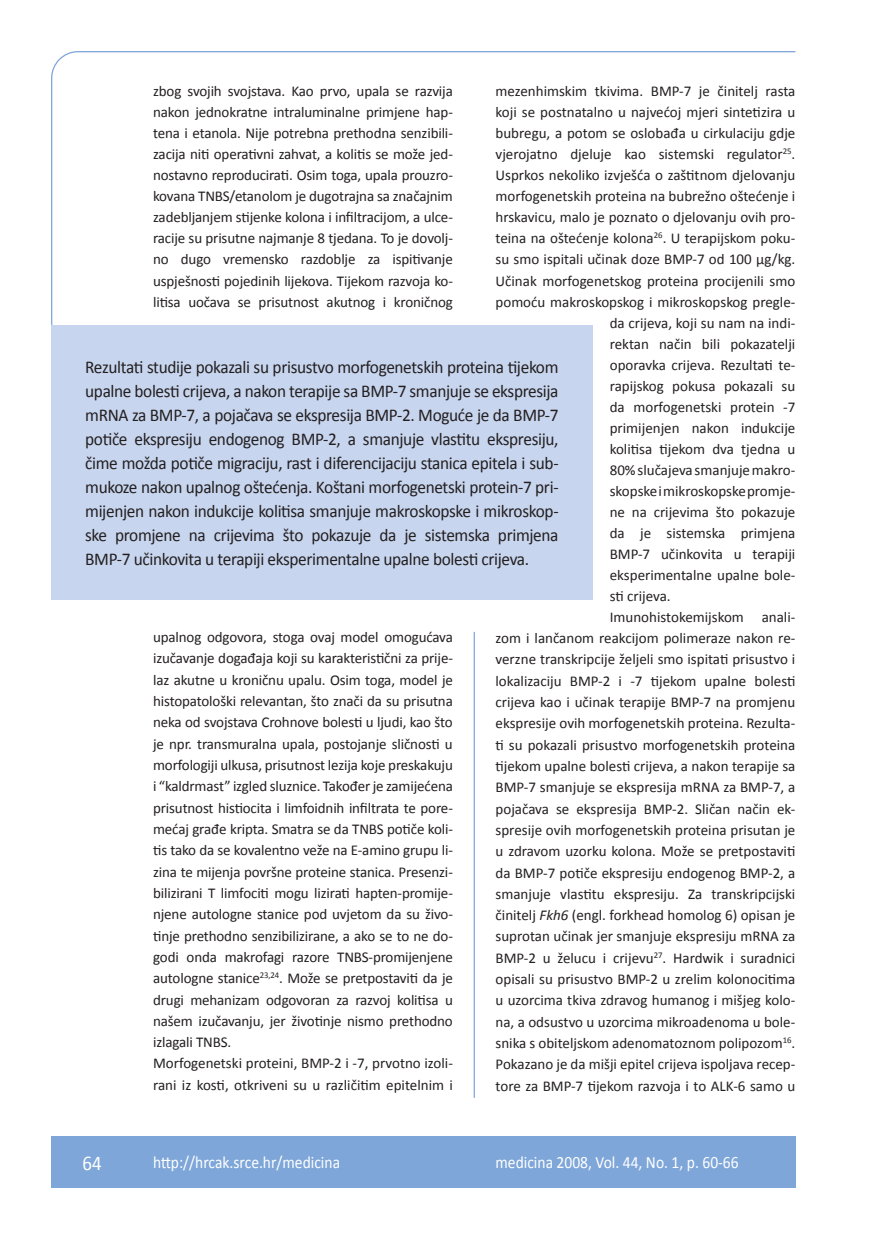
<style>
.page{position:relative;width:872px;height:1234px;background:#fff}
.page>*{position:absolute;margin:0;border:0;box-sizing:border-box;transform-origin:0 0}
.t1{font:21px "Calibri";color:#fff;scale:.9 1}
.t2{font:18px/24px "Calibri";letter-spacing:-.02em;color:#231f20;text-align:justify;scale:.96 1}
.t3{font:17.25px "Calibri";color:#fff;scale:.9 1}
.t4{font:15px/21.3px "Calibri";color:#231f20;text-align:justify}
.s1{font-style:italic}
</style>
<div class="page">
<div style="left:51px;top:325px;width:542px;height:275px;background:#c7d5ee"></div>
<svg style="left:51px;top:51px;width:745px;height:274px"></svg>
<hr style="left:473px;top:631px;width:2px;height:466px;background:#7ea6d8">
<div style="left:51px;top:1135px;width:744px;height:51px;background:#7ea6d8"></div>
<p class="t4" style="left:153px;top:80px;width:301px">zbog svojih svojstava. Kao prvo, upala se razvija nakon jednokratne intraluminalne primjene hap&shy;tena i etanola. Nije potrebna prethodna senzibili&shy;zacija niti operativni zahvat, a kolitis se može jed&shy;nostavno reproducirati. Osim toga, upala prouzro&shy;kovana TNBS/etanolom je dugotrajna sa značajnim zadebljanjem stijenke kolona i infiltracijom, a ulce&shy;racije su prisutne najmanje 8 tjedana. To je dovolj&shy;no dugo vremensko razdoblje za ispitivanje uspješnosti pojedinih lije-kova. Tijekom razvoja ko&shy;litisa uočava se prisutnost akutnog i kroničnog</p>
<p class="t4" style="left:495px;top:80px;width:301px">mezenhimskim tkivima. BMP-7 je činitelj rasta</p>
<p class="t4" style="left:495px;top:101px;width:301px">koji se postnatalno u najvećoj mjeri sintetizira u</p>
<p class="t4" style="left:495px;top:122px;width:301px">bubregu, a potom se oslobađa u cirkulaciju gdje</p>
<p class="t4" style="left:495px;top:143px;width:301px">vjerojatno djeluje kao sistemski regulator<sup>25</sup>.</p>
<p class="t4" style="left:495px;top:164px;width:301px">Usprkos nekoliko izvješća o zaštitnom djelovanju</p>
<p class="t4" style="left:495px;top:185px;width:301px">morfogenetskih proteina na bubrežno oštećenje i</p>
<p class="t4" style="left:495px;top:206px;width:301px">hrskavicu, malo je poznato o djelovanju ovih pro-</p>
<p class="t4" style="left:495px;top:227px;width:301px">teina na oštećenje kolona<sup>26</sup>. U terapijskom poku-</p>
<p class="t4" style="left:495px;top:248px;width:301px">su smo ispitali učinak doze BMP-7 od 100 µg/kg.</p>
<p class="t4" style="left:495px;top:269px;width:301px">Učinak morfogenetskog pro-teina procijenili smo</p>
<p class="t4" style="left:495px;top:290px;width:301px">pomoću makroskopskog i mikroskopskog pregle-</p>
<p class="t4" style="left:610px;top:311px;width:187px">da crijeva, koji su nam na indi-</p>
<p class="t4" style="left:610px;top:332px;width:187px">rektan način bili po-kazatelji</p>
<p class="t4" style="left:610px;top:353px;width:187px">oporavka crijeva. Rezul-tati te-</p>
<p class="t4" style="left:610px;top:374px;width:187px">rapijskog pokusa pokazali su</p>
<p class="t4" style="left:610px;top:395px;width:187px">da morfogenetski protein -7</p>
<p class="t4" style="left:610px;top:416px;width:187px">primijenjen nakon indukcije</p>
<p class="t4" style="left:610px;top:437px;width:187px">kolitisa tijekom dva tjedna u</p>
<p class="t4" style="left:610px;top:458px;width:186px">80% slučajeva sma- njuje makro-</p>
<p class="t4" style="left:610px;top:479px;width:186px">skopske i mikroskopske promje-</p>
<p class="t4" style="left:610px;top:500px;width:187px">ne na crijevima što pokazuje</p>
<p class="t4" style="left:610px;top:521px;width:187px">da je sistemska primjena</p>
<p class="t4" style="left:610px;top:542px;width:187px">BMP-7 učinkovita u terapiji</p>
<p class="t4" style="left:610px;top:563px;width:187px">eksperimentalne upalne bole-</p>
<p class="t4" style="left:610px;top:584px;width:62px">sti crijeva.</p>
<p class="t4" style="left:610px;top:605px;width:187px">Imunohistokemijskom anali-</p>
<p class="t4" style="left:495px;top:626px;width:301px">zom i lančanom reakcijom polimeraze nakon re-</p>
<p class="t4" style="left:495px;top:648px;width:301px">verzne transkripcije željeli smo ispitati prisustvo i</p>
<p class="t4" style="left:495px;top:669px;width:301px">lokalizaciju BMP-2 i -7 tijekom upalne bolesti</p>
<p class="t4" style="left:495px;top:690px;width:301px">crijeva kao i učinak terapije BMP-7 na promjenu</p>
<p class="t4" style="left:495px;top:711px;width:301px">ekspresije ovih morfogenetskih proteina. Rezulta-</p>
<p class="t4" style="left:495px;top:733px;width:301px">ti su pokazali prisustvo morfogenetskih proteina</p>
<p class="t4" style="left:495px;top:754px;width:301px">tijekom upalne bolesti crijeva, a nakon terapije sa</p>
<p class="t4" style="left:495px;top:775px;width:301px">BMP-7 sma- njuje se ekspresija mRNA za BMP-7, a</p>
<p class="t4" style="left:495px;top:797px;width:301px">poja-čava se ekspresija BMP-2. Sličan način ek-</p>
<p class="t4" style="left:495px;top:818px;width:301px">spresije ovih morfogenetskih proteina prisutan je</p>
<p class="t4" style="left:495px;top:839px;width:301px">u zdravom uzor-ku kolona. Može se pretpostaviti</p>
<p class="t4" style="left:495px;top:861px;width:301px">da BMP-7 potiče ekspresiju endogenog BMP-2, a</p>
<p class="t4" style="left:495px;top:882px;width:301px">smanjuje vlastitu ekspresiju. Za transkripcijski</p>
<p class="t4" style="left:495px;top:903px;width:301px">činitelj <span class="s1">Fkh6</span> (engl. forkhead homolog 6) opisan je</p>
<p class="t4" style="left:495px;top:924px;width:301px">suprotan učinak jer smanjuje ekspresiju mRNA za</p>
<p class="t4" style="left:495px;top:946px;width:301px">BMP-2 u želucu i crijevu<sup>27</sup>. Hardwik i suradnici</p>
<p class="t4" style="left:495px;top:967px;width:301px">opisali su prisustvo BMP-2 u zrelim kolonocitima</p>
<p class="t4" style="left:495px;top:988px;width:301px">u uzorcima tkiva zdravog humanog i mišjeg kolo-</p>
<p class="t4" style="left:495px;top:1010px;width:301px">na, a odsustvo u uzorcima mikroadenoma u bole-</p>
<p class="t4" style="left:495px;top:1031px;width:301px">snika s obiteljskom adenomatoznom polipozom<sup>16</sup>.</p>
<p class="t4" style="left:495px;top:1052px;width:301px">Pokazano je da mišji epitel crijeva ispoljava recep-</p>
<p class="t4" style="left:495px;top:1074px;width:301px">tore za BMP-7 tijekom razvoja i to ALK-6 samo u</p>
<p class="t2" style="left:85px;top:354px;width:495px">Rezultati studije pokazali su prisustvo morfogenetskih proteina tijekom upalne bolesti crijeva, a nakon terapije sa BMP-7 smanjuje se ekspresija mRNA za BMP-7, a pojačava se ekspresija BMP-2. Moguće je da BMP-7 potiče ekspresiju endogenog BMP-2, a smanjuje vlastitu ekspresiju, čime možda potiče migraciju, rast i diferencijaciju stanica epitela i sub&shy;mukoze nakon upalnog oštećenja. Koštani morfogenetski protein-7 pri&shy;mijenjen nakon indukcije kolitisa smanjuje makroskopske i mikroskop&shy;ske promjene na crijevima što pokazuje da je sistemska primjena BMP-7 učinkovita u terapiji eksperimentalne upalne bolesti crijeva.</p>
<p class="t4" style="left:153px;top:625px;width:301px;text-align:left">upalnog odgovora, stoga ovaj model omogućava izučavanje događaja koji su karakteristični za prije&shy;laz akutne u kroničnu upalu. Osim toga, model je histopatološki relevantan, što znači da su prisutna neka od svojstava Crohnove bolesti u ljudi, kao što je npr. transmuralna upala, postojanje sličnosti u morfologiji ulkusa, prisutnost lezija koje preskakuju i “kaldrmast” izgled sluznice. Također je zamijećena prisutnost histiocita i limfoidnih infiltrata te pore&shy;me-ćaj građe kripta. Smatra se da TNBS po-tiče koli&shy;tis tako da se kovalentno veže na E-amino grupu li&shy;zina te mijenja površne proteine stanica. Presenzi&shy;bilizirani T limfociti mogu lizirati hapten-promije&shy;njene autologne stanice pod uvjetom da su živo&shy;tinje prethodno senzibilizirane, a ako se to ne do&shy;godi onda makrofagi razore TNBS-promijenjene autologne stanice<sup>23,24</sup>. Može se pretpostaviti da je drugi mehanizam odgovoran za razvoj kolitisa u našem izučavanju, jer životinje nismo prethodno izlagali TNBS.<br>Morfogenetski proteini, BMP-2 i -7, prvotno izoli&shy;rani iz kosti, otkriveni su u različitim epitelnim i</p>
<h1 class="t1" style="left:82px;top:1149px;width:23px">64</h1>
<p class="t3" style="left:153px;top:1150px;width:209px">http://hrcak.srce.hr/medicina</p>
<p class="t3" style="left:495px;top:1151px;width:272px">medicina 2008, Vol. 44, No. 1, p. 60-66</p>
</div>
